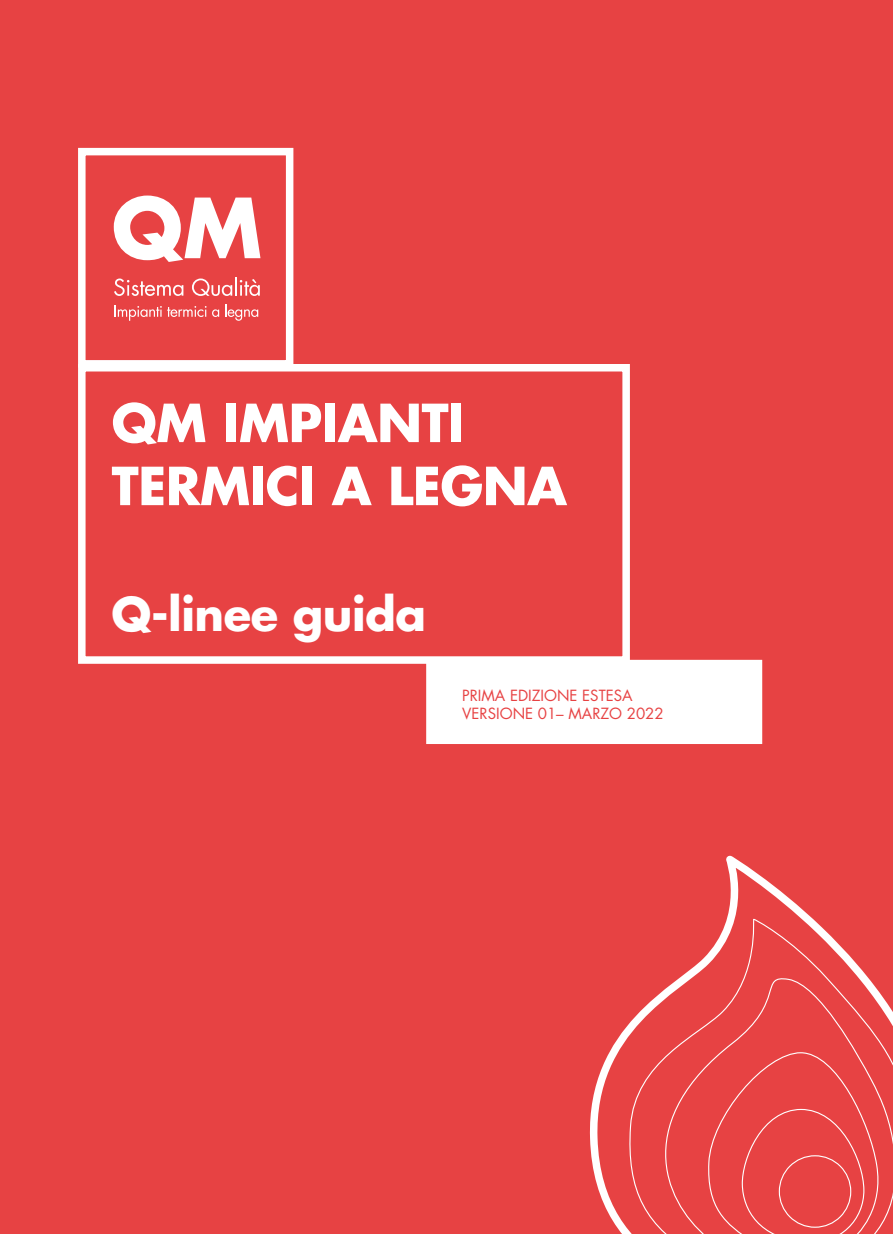
<style>
.page{position:relative;width:893px;height:1234px;background:#fff}
.page>*{position:absolute;margin:0;border:0;box-sizing:border-box;transform-origin:0 0}
.t1{font:700 51px/63px "Futura Std";letter-spacing:-.01em;color:#fff}
.t2{font:700 45px "Futura Std";letter-spacing:-.01em;color:#fff}
.t3{font:15px "Futura Std";color:#e74243}
</style>
<div class="page">
<div style="left:0;top:0;width:893px;height:1233px;background:#e74243"></div>
<div style="left:78px;top:364px;width:552px;height:299px;border:8px solid #fff"></div>
<div style="left:78px;top:148px;width:215px;height:219px;border:8px solid #fff"></div>
<div style="left:426px;top:659px;width:336px;height:84px;background:#fff"></div>
<svg style="left:590px;top:859px;width:221px;height:374px"></svg>
<svg style="left:626px;top:917px;width:267px;height:316px"></svg>
<svg style="left:707px;top:1051px;width:178px;height:182px"></svg>
<svg style="left:114px;top:195px;width:146px;height:67px"></svg>
<svg style="left:114px;top:278px;width:69px;height:18px"></svg>
<svg style="left:192px;top:277px;width:68px;height:19px"></svg>
<svg style="left:115px;top:305px;width:104px;height:16px"></svg>
<svg style="left:225px;top:304px;width:33px;height:17px"></svg>
<p class="t1" style="left:112px;top:390px;width:457px">QM IMPIANTI<br>TERMICI A LEGNA</p>
<p class="t2" style="left:112px;top:584px;width:316px">Q-linee guida</p>
<p class="t3" style="left:462px;top:685px;width:172px">PRIMA EDIZIONE ESTESA</p>
<p class="t3" style="left:462px;top:703px;width:203px">VERSIONE 01– MARZO 2022</p>
</div>
